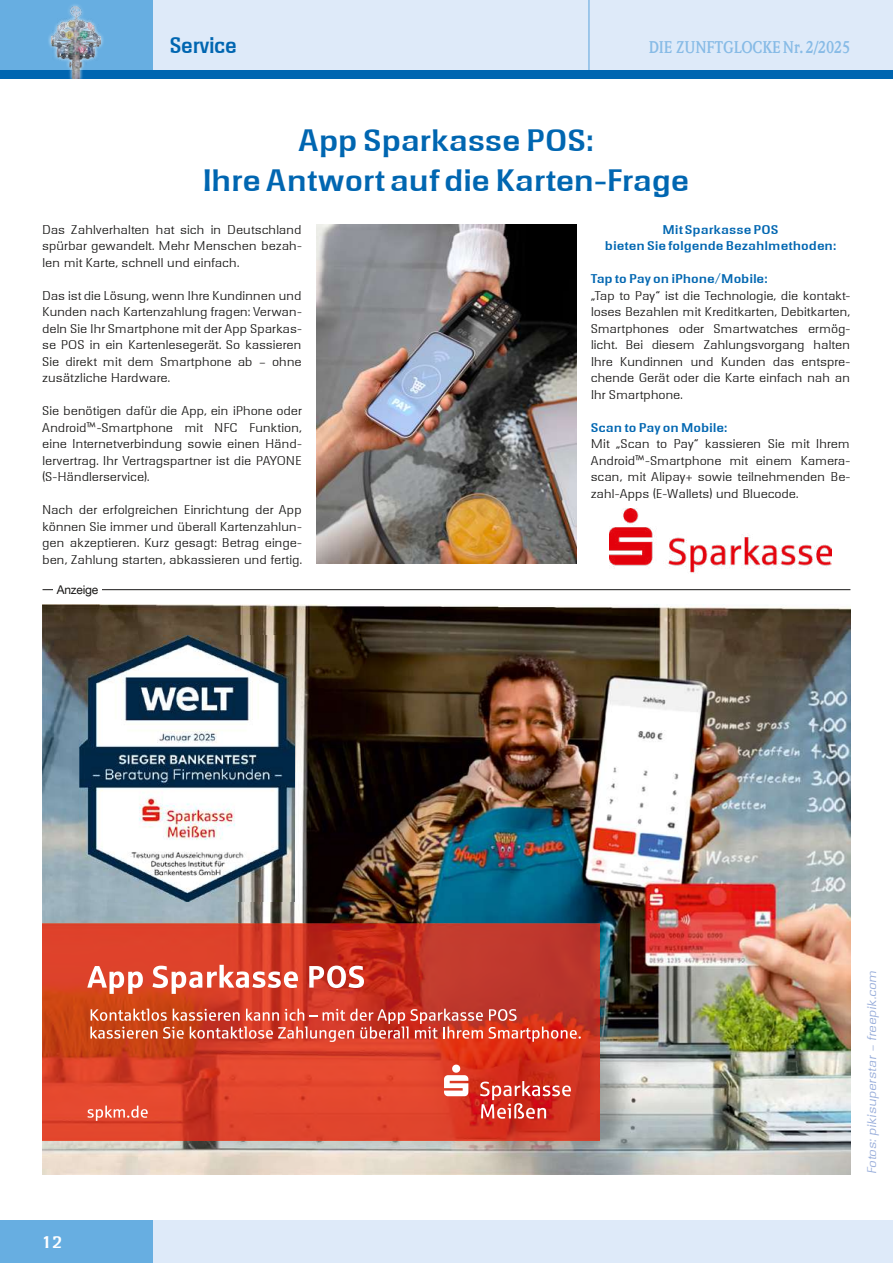
<style>
.page{position:relative;width:893px;height:1263px;background:#fff}
.page>*{position:absolute;margin:0;border:0;box-sizing:border-box;transform-origin:0 0}
.t1{font:700 33px/39.6px "Walter Becker";letter-spacing:-.005em;color:#0066b1;text-align:center}
.t2{font:700 24.15px "Walter Becker";letter-spacing:-.015em;color:#0066b1;scale:.87 1}
.t3{font:700 18px "Walter Becker";color:#fff}
.t4{font:700 17.25px "Weidemann IT Cby BT";letter-spacing:-.015em;color:#87bbe6;scale:.87 1}
.t5{font:300 13.5px/16.5px "Walter Becker";letter-spacing:-.01em;color:#181716;text-align:justify}
.t6{font:700 13.5px/16.5px "Walter Becker";letter-spacing:.005em;color:#0066b1;text-align:center}
.t7{font:italic 300 13.5px "Walter Becker";color:#98adda;scale:1.05 1}
.t8{font:12px "Helvetica Neue LT Pro";letter-spacing:-.015em;color:#181716}
</style>
<div class="page">
<div style="left:0;top:0;width:893px;height:72px;background:#deeaf9"></div>
<hr style="left:588px;top:0;width:2px;height:71px;background:#87bbe6">
<div style="left:0;top:1220px;width:893px;height:43px;background:#deeaf9"></div>
<img style="left:43px;top:605px;width:807px;height:569px">
<img style="left:43px;top:923px;width:556px;height:218px">
<svg style="left:87px;top:966px;width:56px;height:28px"></svg>
<svg style="left:152px;top:965px;width:146px;height:29px"></svg>
<svg style="left:309px;top:965px;width:55px;height:23px"></svg>
<svg style="left:480px;top:1081px;width:91px;height:38px;background:#d8554c"></svg>
<svg style="left:444px;top:1064px;width:24px;height:32px"></svg>
<svg style="left:87px;top:1105px;width:61px;height:16px"></svg>
<svg style="left:90px;top:1009px;width:491px;height:33px;background:#d45c48"></svg>
<img style="left:79px;top:636px;width:215px;height:265px">
<hr style="left:43px;top:589px;width:807px;height:1px;background:#181716">
<div style="left:53px;top:583px;width:49px;height:13px;background:#fff"></div>
<img style="left:317px;top:224px;width:259px;height:340px">
<img style="left:610px;top:508px;width:222px;height:65px">
<div style="left:0;top:0;width:153px;height:72px;background:#67aee1"></div>
<div style="left:0;top:70px;width:893px;height:9px;background:#0066b1"></div>
<svg style="left:48px;top:4px;width:56px;height:43px"></svg>
<img style="left:51px;top:6px;width:49px;height:73px">
<div style="left:0;top:1220px;width:153px;height:43px;background:#67aee1"></div>
<h2 class="t2" style="left:170px;top:32px;width:79px">Service</h2>
<p class="t4" style="left:649px;top:36px;width:233px">DIE ZUNFTGLOCKE Nr. 2/2025</p>
<h1 class="t1" style="left:203px;top:120px;width:488px">App Sparkasse POS:<br>Ihre Antwort auf die Karten-Frage</h1>
<p class="t5" style="left:43px;top:221px;width:261px">Das Zahlverhalten hat sich in Deutschland spürbar gewandelt. Mehr Menschen bezah&shy;len mit Karte, schnell und einfach.</p>
<p class="t5" style="left:43px;top:287px;width:261px">Das ist die Lösung, wenn Ihre Kundinnen und Kunden nach Kartenzahlung fragen: Verwan&shy;deln Sie Ihr Smartphone mit der App Sparkas&shy;se POS in ein Kartenlesegerät. So kassieren Sie direkt mit dem Smartphone ab – ohne zusätzliche Hardware.</p>
<p class="t5" style="left:43px;top:402px;width:261px">Sie benötigen dafür die App, ein iPhone oder Android™-Smartphone mit NFC Funktion, eine Internetverbindung sowie einen Händ&shy;lervertrag. Ihr Vertragspartner ist die PAYONE (S-Händlerservice).</p>
<p class="t5" style="left:43px;top:501px;width:261px">Nach der erfolgreichen Einrichtung der App können Sie immer und überall Kartenzahlun&shy;gen akzeptieren. Kurz gesagt: Betrag einge&shy;ben, Zahlung starten, abkassieren und fertig.</p>
<p class="t6" style="left:605px;top:221px;width:232px">Mit Sparkasse POS<br>bieten Sie folgende Bezahlmethoden:</p>
<p class="t6" style="left:591px;top:270px;width:178px">Tap to Pay on iPhone/Mobile:</p>
<p class="t5" style="left:591px;top:287px;width:261px">„Tap to Pay“ ist die Technologie, die kontakt&shy;loses Bezahlen mit Kreditkarten, Debitkarten, Smartphones oder Smartwatches ermög&shy;licht. Bei diesem Zahlungsvorgang halten Ihre Kundinnen und Kunden das entspre&shy;chende Gerät oder die Karte einfach nah an Ihr Smartphone.</p>
<p class="t6" style="left:591px;top:419px;width:138px">Scan to Pay on Mobile:</p>
<p class="t5" style="left:591px;top:435px;width:261px">Mit „Scan to Pay“ kassieren Sie mit Ihrem Android™-Smartphone mit einem Kamera&shy;scan, mit Alipay+ sowie teilnehmenden Be&shy;zahl-Apps (E-Wallets) und Bluecode.</p>
<p class="t8" style="left:57px;top:582px;width:43px">Anzeige</p>
<h3 class="t3" style="left:43px;top:1232px;width:21px">12</h3>
<p class="t7" style="left:864px;top:1174px;width:196px;rotate:-90deg">Fotos: pikisuperstar – freepik.com</p>
</div>
